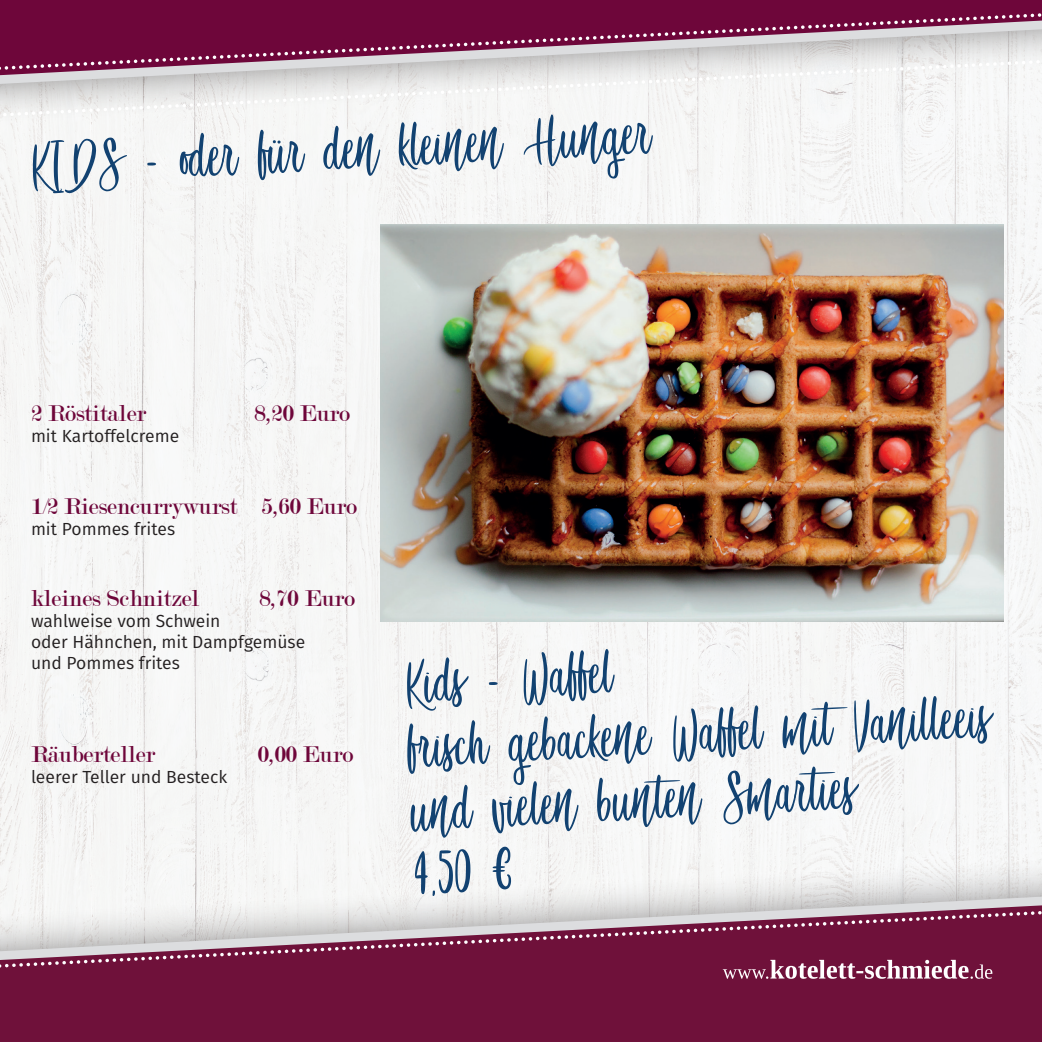
<style>
.page{position:relative;width:1042px;height:1042px;background:#fff}
.page>*{position:absolute;margin:0;border:0;box-sizing:border-box;transform-origin:0 0}
.t1{font:80.67px "Awesome Birds";color:#124271}
.t2{font:24.5px "Modern";color:#6e063a}
.t3{font:17.5px/21px "Fira Sans";color:#231f20}
</style>
<div class="page">
<img style="left:0;top:181px;width:1042px;height:337px">
<img style="left:0;top:518px;width:1042px;height:321px">
<div style="left:0;top:839px;width:1042px;height:203px;background:#f6f7f6"></div>
<svg style="left:0;top:872px;width:1042px;height:170px"></svg>
<div style="left:0;top:0;width:1042px;height:181px;background:#f6f7f6"></div>
<svg style="left:0;top:0;width:1042px;height:121px"></svg>
<svg style="left:0;top:897px;width:1042px;height:127px;background:#93536f"></svg>
<svg style="left:723px;top:960px;width:287px;height:45px;background:#802e52"></svg>
<img style="left:381px;top:224px;width:622px;height:397px">
<svg style="left:31px;top:137px;width:98px;height:57px"></svg>
<svg style="left:190px;top:132px;width:44px;height:45px"></svg>
<svg style="left:262px;top:137px;width:12px;height:41px"></svg>
<svg style="left:296px;top:147px;width:1px;height:25px"></svg>
<svg style="left:327px;top:125px;width:32px;height:45px"></svg>
<svg style="left:398px;top:122px;width:49px;height:48px"></svg>
<svg style="left:469px;top:140px;width:10px;height:20px"></svg>
<svg style="left:601px;top:122px;width:53px;height:57px"></svg>
<svg style="left:909px;top:711px;width:14px;height:31px"></svg>
<svg style="left:940px;top:708px;width:41px;height:31px"></svg>
<svg style="left:491px;top:854px;width:21px;height:36px"></svg>
<svg style="left:405px;top:648px;width:248px;height:181px"></svg>
<svg style="left:664px;top:699px;width:227px;height:125px"></svg>
<svg style="left:414px;top:849px;width:58px;height:47px"></svg>
<h1 class="t1" style="left:178px;top:126px;width:425px;rotate:-3deg">□ ✓ ■ ● ■■ ★◆■</h1>
<h2 class="t2" style="left:31px;top:401px;width:117px">2 Röstitaler</h2>
<h2 class="t2" style="left:255px;top:401px;width:97px">8,20 Euro</h2>
<p class="t3" style="left:31px;top:425px;width:150px">mit Kartoffelcreme</p>
<h2 class="t2" style="left:31px;top:494px;width:328px">1/2 Riesencurrywurst 5,60 Euro</h2>
<p class="t3" style="left:31px;top:518px;width:146px">mit Pommes frites</p>
<h2 class="t2" style="left:31px;top:586px;width:170px">kleines Schnitzel</h2>
<h2 class="t2" style="left:259px;top:586px;width:97px">8,70 Euro</h2>
<p class="t3" style="left:31px;top:610px;width:276px">wahlweise vom Schwein<br>oder Hähnchen, mit Dampfgemüse und Pommes frites</p>
<h2 class="t2" style="left:31px;top:741px;width:126px">Räuberteller</h2>
<h2 class="t2" style="left:258px;top:741px;width:97px">0,00 Euro</h2>
<p class="t3" style="left:31px;top:765px;width:198px">leerer Teller und Besteck</p>
<h1 class="t1" style="left:409px;top:779px;width:292px;rotate:-3deg">◆■ ❖ ●■ ◆■▼■</h1>
<h1 class="t1" style="left:750px;top:697px;width:239px;rotate:-3deg">● ▼ ■●● ▲</h1>
</div>
